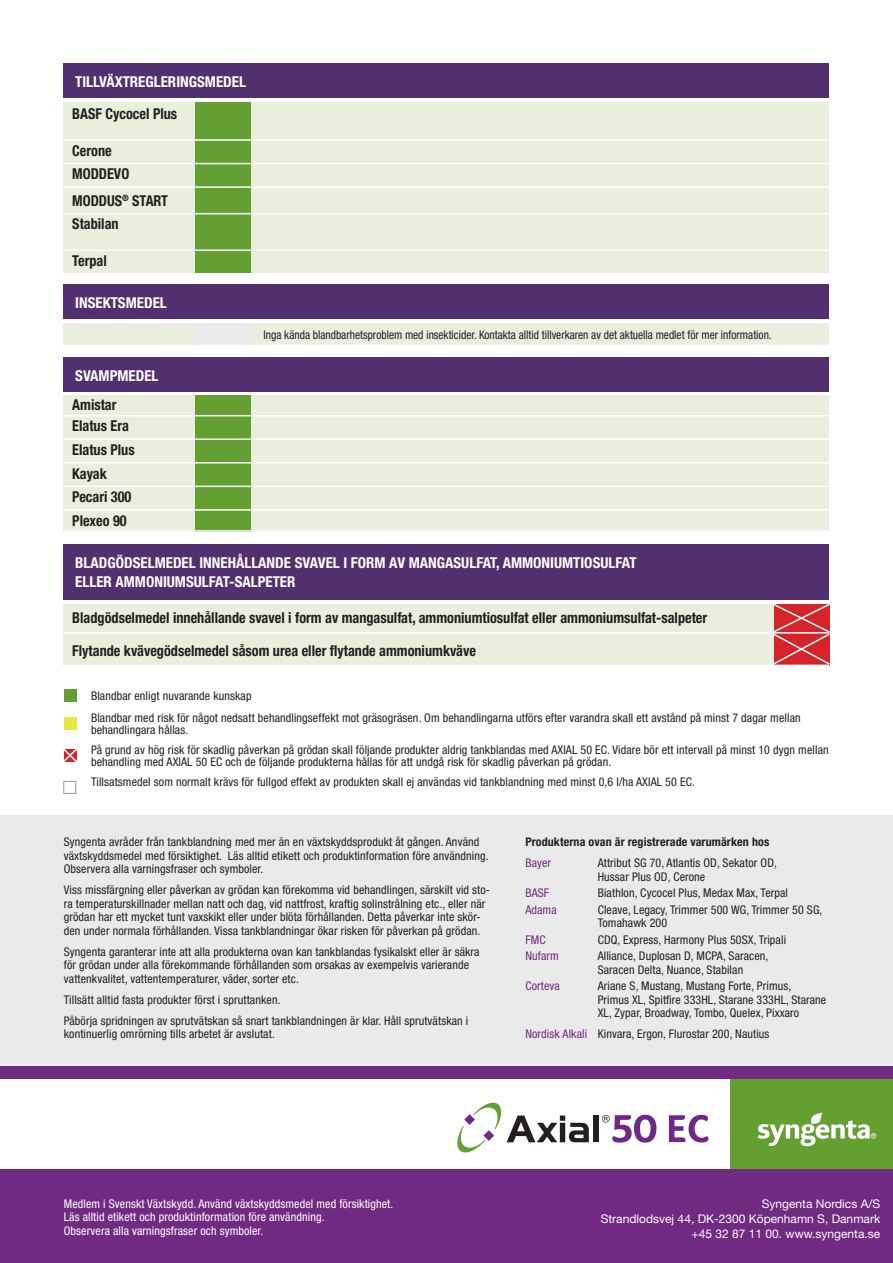
<style>
.page{position:relative;width:893px;height:1263px;background:#fff}
.page>*{position:absolute;margin:0;border:0;box-sizing:border-box;transform-origin:0 0}
.t1{font:700 condensed 15px/23.5px "Helvetica Neue LT Std";color:#241f1f;scale:.95 1}
.t2{font:700 condensed 15px/19.5px "Helvetica Neue LT Std";color:#fff}
.t3{font:condensed 12px/13.5px "Helvetica Neue LT Std";letter-spacing:.01em;color:#241f1f}
.t4{font:condensed 12px/13.5px "Helvetica Neue LT Std";letter-spacing:.01em;color:#fff}
.t5{font:condensed 12px "Helvetica Neue LT Std";letter-spacing:.01em;color:#241f1f;scale:.95 1}
.t6{font:12px/15px "Helvetica Neue LT Std";color:#fff;text-align:right}
.t7{font:700 condensed 12px "Helvetica Neue LT Std";letter-spacing:.01em;color:#241f1f}
.t8{font:condensed 12px "Helvetica Neue LT Std";letter-spacing:.01em;color:#702a82}
.s1{color:#702a82}
</style>
<div class="page">
<div style="left:730px;top:1079px;width:163px;height:108px;background:#649f32"></div>
<div style="left:0;top:815px;width:893px;height:264px;background:#ebeaea"></div>
<div style="left:64px;top:102px;width:765px;height:171px;background:#e9efdc"></div>
<div style="left:196px;top:102px;width:55px;height:171px;background:#649f32"></div>
<hr style="left:64px;top:139px;width:797px;height:2px;background:#fff">
<hr style="left:64px;top:163px;width:797px;height:1px;background:#fff">
<hr style="left:64px;top:186px;width:797px;height:2px;background:#fff">
<hr style="left:64px;top:213px;width:797px;height:1px;background:#fff">
<hr style="left:64px;top:249px;width:797px;height:2px;background:#fff">
<div style="left:64px;top:64px;width:765px;height:34px;background:#522f6f"></div>
<div style="left:64px;top:323px;width:765px;height:22px;background:#e9efdc"></div>
<div style="left:196px;top:323px;width:55px;height:22px;background:#ebeaea"></div>
<div style="left:64px;top:285px;width:765px;height:34px;background:#522f6f"></div>
<div style="left:64px;top:395px;width:765px;height:136px;background:#e9efdc"></div>
<div style="left:196px;top:395px;width:55px;height:136px;background:#649f32"></div>
<hr style="left:64px;top:415px;width:797px;height:1px;background:#fff">
<hr style="left:64px;top:438px;width:797px;height:2px;background:#fff">
<hr style="left:64px;top:462px;width:797px;height:1px;background:#fff">
<hr style="left:64px;top:486px;width:797px;height:1px;background:#fff">
<hr style="left:64px;top:509px;width:797px;height:2px;background:#fff">
<hr style="left:64px;top:530px;width:797px;height:2px;background:#fff">
<div style="left:64px;top:357px;width:765px;height:34px;background:#522f6f"></div>
<div style="left:0;top:1169px;width:893px;height:94px;background:#702a82"></div>
<div style="left:64px;top:604px;width:765px;height:61px;background:#e9efdc"></div>
<hr style="left:64px;top:632px;width:765px;height:1px;background:#fff">
<div style="left:64px;top:544px;width:765px;height:56px;background:#522f6f"></div>
<div style="left:64px;top:689px;width:13px;height:13px;background:#649f32"></div>
<div style="left:64px;top:717px;width:13px;height:13px;background:#e6e73e"></div>
<div style="left:63px;top:781px;width:13px;height:13px;background:#fff;border:1px solid #969698"></div>
<svg style="left:772px;top:604px;width:58px;height:62px;background:#da4b4e"></svg>
<svg style="left:64px;top:749px;width:13px;height:13px"></svg>
<div style="left:0;top:1066px;width:893px;height:13px;background:#702a82"></div>
<svg style="left:758px;top:1113px;width:118px;height:33px"></svg>
<svg style="left:457px;top:1102px;width:132px;height:51px"></svg>
<div style="left:593px;top:1115px;width:6px;height:27px;background:#241f1f"></div>
<svg style="left:602px;top:1115px;width:54px;height:27px"></svg>
<svg style="left:669px;top:1115px;width:39px;height:27px"></svg>
<p class="t2" style="left:75px;top:72px;width:172px">TILLVÄXTREGLERINGSMEDEL</p>
<p class="t1" style="left:72px;top:102px;width:112px">BASF Cycocel Plus</p>
<p class="t1" style="left:72px;top:138px;width:61px">Cerone<br>MODDEVO</p>
<p class="t1" style="left:72px;top:189px;width:102px">MODDUS<sup>®</sup> START<br>Stabilan</p>
<p class="t1" style="left:72px;top:249px;width:38px">Terpal</p>
<p class="t2" style="left:75px;top:293px;width:93px">INSEKTSMEDEL</p>
<p class="t2" style="left:75px;top:365px;width:85px">SVAMPMEDEL</p>
<p class="t1" style="left:72px;top:394px;width:61px;line-height:21px">Amistar<br>Elatus Era</p>
<p class="t1" style="left:72px;top:438px;width:67px">Elatus Plus<br>Kayak<br>Pecari 300<br>Plexeo 90</p>
<p class="t5" style="left:264px;top:328px;width:536px">Inga kända blandbarhetsproblem med insekticider. Kontakta alltid tillverkaren av det aktuella medlet för mer information.</p>
<p class="t2" style="left:75px;top:552px;width:563px">BLADGÖDSELMEDEL INNEHÅLLANDE SVAVEL I FORM AV MANGASULFAT, AMMONIUMTIOSULFAT<br>ELLER AMMONIUMSULFAT-SALPETER</p>
<p class="t1" style="left:72px;top:601px;width:670px;line-height:32.5px">Bladgödselmedel innehållande svavel i form av mangasulfat, ammoniumtiosulfat eller ammoniumsulfat-salpeter<br>Flytande kvävegödselmedel såsom urea eller flytande ammoniumkväve</p>
<p class="t3" style="left:91px;top:684px;width:711px;line-height:22px">Blandbar enligt nuvarande kunskap<br>Blandbar med risk för något nedsatt behandlingseffekt mot gräsogräsen. Om behandlingarna utförs efter varandra skall ett avstånd på minst 7 dagar mellan</p>
<p class="t3" style="left:91px;top:719px;width:739px;line-height:20px">behandlingara hållas.<br>På grund av hög risk för skadlig påverkan på grödan skall följande produkter aldrig tankblandas med AXIAL 50 EC. Vidare bör ett intervall på minst 10 dygn mellan</p>
<p class="t3" style="left:91px;top:751px;width:605px;line-height:20px">behandling med AXIAL 50 EC och de följande produkterna hållas för att undgå risk för skadlig påverkan på grödan.<br>Tillsatsmedel som normalt krävs för fullgod effekt av produkten skall ej användas vid tankblandning med minst 0,6 l/ha AXIAL 50 EC.</p>
<p class="t3" style="left:64px;top:835px;width:426px">Syngenta avråder från tankblandning med mer än en växtskyddsprodukt åt gången. Använd växtskyddsmedel med försiktighet. Läs alltid etikett och produktinformation före användning.<br>Observera alla varningsfraser och symboler.</p>
<p class="t3" style="left:64px;top:883px;width:428px">Viss missfärgning eller påverkan av grödan kan förekomma vid behandlingen, särskilt vid sto&shy;ra temperaturskillnader mellan natt och dag, vid nattfrost, kraftig solinstrålning etc., eller när grödan har ett mycket tunt vaxskikt eller under blöta förhållanden. Detta påverkar inte skör&shy;den under normala förhållanden. Vissa tankblandningar ökar risken för påverkan på grödan.</p>
<p class="t3" style="left:64px;top:945px;width:417px">Syngenta garanterar inte att alla produkterna ovan kan tankblandas fysikalskt eller är säkra för grödan under alla förekommande förhållanden som orsakas av exempelvis varierande vattenkvalitet, vattentemperaturer, väder, sorter etc.</p>
<p class="t3" style="left:64px;top:989px;width:406px;line-height:21px">Tillsätt alltid fasta produkter först i spruttanken.<br>Påbörja spridningen av sprutvätskan så snart tankblandningen är klar. Håll sprutvätskan i</p>
<p class="t3" style="left:64px;top:1027px;width:213px">kontinuerlig omrörning tills arbetet är avslutat.</p>
<p class="t7" style="left:525px;top:835px;width:245px">Produkterna ovan är registrerade varumärken hos</p>
<p class="t8" style="left:525px;top:856px;width:27px">Bayer</p>
<p class="t3" style="left:598px;top:856px;width:181px">Attribut SG 70, Atlantis OD, Sekator OD,<br>Hussar Plus OD, Cerone</p>
<p class="t8" style="left:525px;top:886px;width:25px">BASF</p>
<p class="t3" style="left:598px;top:886px;width:192px">Biathlon, Cycocel Plus, Medax Max, Terpal</p>
<p class="t8" style="left:525px;top:903px;width:33px">Adama</p>
<p class="t3" style="left:598px;top:903px;width:226px">Cleave, Legacy, Trimmer 500 WG, Trimmer 50 SG,<br>Tomahawk 200</p>
<p class="t8" style="left:525px;top:933px;width:22px">FMC</p>
<p class="t3" style="left:598px;top:933px;width:190px">CDQ, Express, Harmony Plus 50SX, Tripali</p>
<p class="t8" style="left:525px;top:949px;width:35px">Nufarm</p>
<p class="t3" style="left:598px;top:949px;width:172px">Alliance, Duplosan D, MCPA, Saracen,<br>Saracen Delta, Nuance, Stabilan</p>
<p class="t8" style="left:525px;top:979px;width:36px">Corteva</p>
<p class="t3" style="left:598px;top:979px;width:230px">Ariane S, Mustang, Mustang Forte, Primus,<br>Primus XL, Spitfire 333HL, Starane 333HL, Starane<br>XL, Zypar, Broadway, Tombo, Quelex, Pixxaro</p>
<p class="t3" style="left:525px;top:1027px;width:246px"><span class="s1">Nordisk Alkali</span> Kinvara, Ergon, Flurostar 200, Nautius</p>
<p class="t4" style="left:64px;top:1197px;width:331px">Medlem i Svenskt Växtskydd. Använd växtskyddsmedel med försiktighet.<br>Läs alltid etikett och produktinformation före användning.<br>Observera alla varningsfraser och symboler.</p>
<p class="t6" style="left:601px;top:1196px;width:281px">Syngenta Nordics A/S<br>Strandlodsvej 44, DK-2300 Köpenhamn S, Danmark +45 32 87 11 00. www.syngenta.se</p>
</div>
